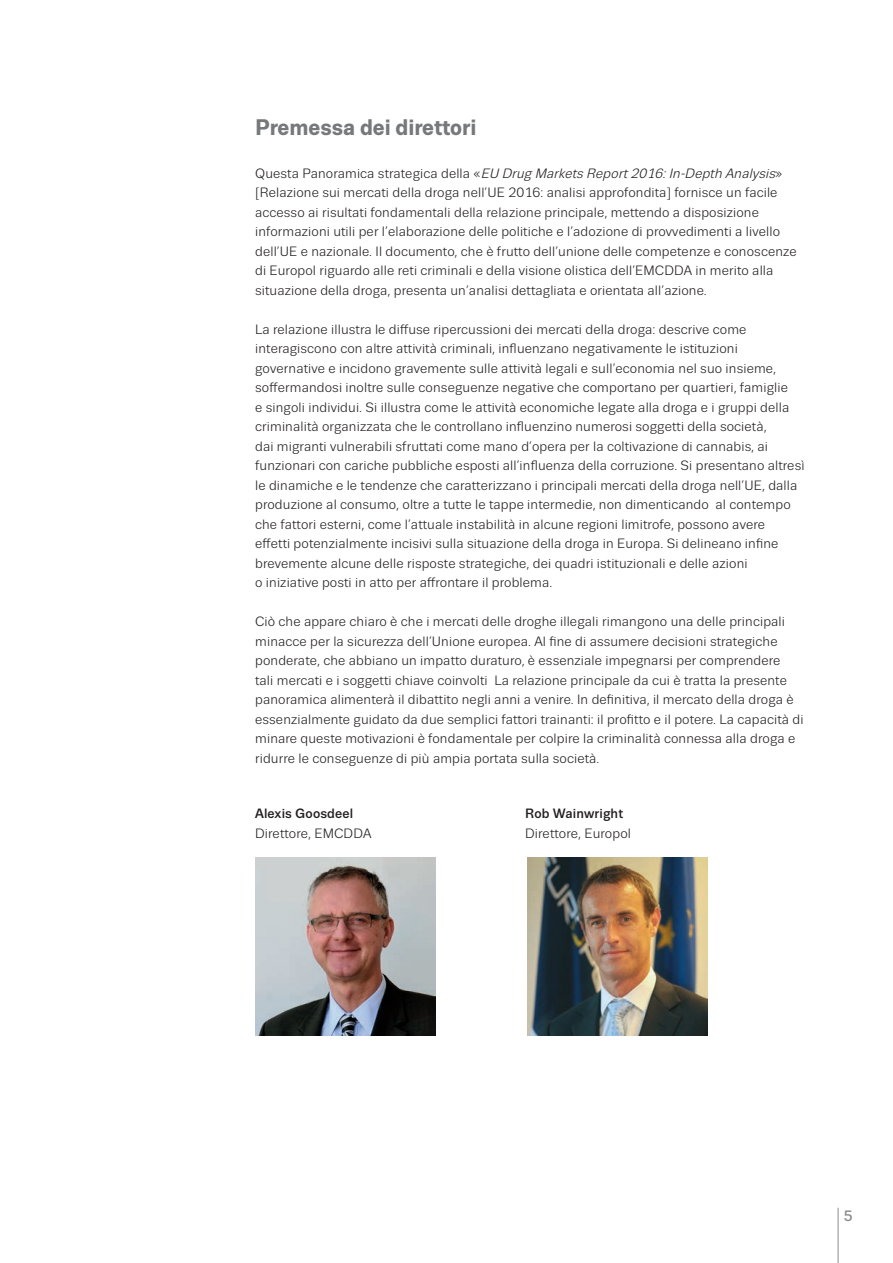
<style>
.page{position:relative;width:893px;height:1263px;background:#fff}
.page>*{position:absolute;margin:0;border:0;box-sizing:border-box;transform-origin:0 0}
.t1{font:700 22.5px "Trivia Sans";color:#76787b}
.t2{font:500 15px "Trivia Sans";color:#8a8c8f}
.t3{font:13.5px/19.5px "Trivia Sans";letter-spacing:.01em;color:#231f20}
.t4{font:500 13.5px "Trivia Sans";letter-spacing:.01em;color:#231f20}
.s1{font-style:italic}
</style>
<div class="page">
<hr style="left:0;top:0;width:1px;height:1263px;background:#dddee0">
<svg style="left:0;top:0;width:1px;height:1262px"></svg>
<hr style="left:838px;top:1208px;width:1px;height:55px;background:#8a8c8f">
<img style="left:255px;top:858px;width:180px;height:177px">
<img style="left:527px;top:858px;width:180px;height:177px">
<h1 class="t1" style="left:255px;top:115px;width:223px">Premessa dei direttori</h1>
<p class="t3" style="left:255px;top:163px;width:543px">Q u e sta Pa n o ra m i c a st ra te g i c a d e l l a « <span class="s1">EU Drug Markets Report2016:In-Depth Analysis</span>» [Relazione sui mercati della droga nell’UE 2016: analisi approfondita] fornisce un facile accesso ai risultati fondamentali della relazione principale, mettendo a disposizione informazioni utili per l’elaborazione delle politiche e l’adozione di provvedimenti a livello dell’UE e nazionale. Il documento, che è frutto dell’unione delle competenze e conoscenze di Europol riguardo alle reti criminali e della visione olistica dell’EMCDDA in merito alla situazione della droga, presenta un’analisi dettagliata e orientata all’azione.</p>
<p class="t3" style="left:255px;top:319px;width:551px">La relazione illustra le diffuse ripercussioni dei mercati della droga: descrive come interagiscono con altre attività criminali, influenzano negativamente le istituzioni governative e incidono gravemente sulle attività legali e sull’economia nel suo insieme, soffermandosi inoltre sulle conseguenze negative che comportano per quartieri, famiglie<br>e singoli individui. Si illustra come le attività economiche legate alla droga e i gruppi della criminalità organizzata che le controllano influenzino numerosi soggetti della società,<br>dai migranti vulnerabili sfruttati come mano d’opera per la coltivazione di cannabis, ai funzionari con cariche pubbliche esposti all’influenza della corruzione. Si presentano altresì le dinamiche e le tendenze che caratterizzano i principali mercati della droga nell’UE, dalla produzione al consumo, oltre a tutte le tappe intermedie, non dimenticando al contempo che fattori esterni, come l’attuale instabilità in alcune regioni limitrofe, possono avere<br>effetti potenzialmente incisivi sulla situazione della droga in Europa. Si delineano infine brevemente alcune delle risposte strategiche, dei quadri istituzionali e delle azioni<br>o iniziative posti in atto per affrontare il problema.</p>
<p class="t3" style="left:255px;top:612px;width:550px">Ciò che appare chiaro è che i mercati delle droghe illegali rimangono una delle principali minacce per la sicurezza dell’Unione europea. Al fine di assumere decisioni strategiche ponderate, che abbiano un impatto duraturo, è essenziale impegnarsi per comprendere<br>tali mercati e i soggetti chiave coinvolti La relazione principale da cui è tratta la presente panoramica alimenterà il dibattito negli anni a venire. In definitiva, il mercato della droga è essenzialmente guidato da due semplici fattori trainanti: il profitto e il potere. La capacità di minare queste motivazioni è fondamentale per colpire la criminalità connessa alla droga e ridurre le conseguenze di più ampia portata sulla società.</p>
<p class="t4" style="left:255px;top:806px;width:99px">Alexis Goosdeel</p>
<p class="t4" style="left:525px;top:806px;width:99px">Rob Wainwright</p>
<p class="t3" style="left:255px;top:823px;width:118px">Direttore, EMCDDA</p>
<p class="t3" style="left:525px;top:823px;width:107px">Direttore, Europol</p>
<p class="t2" style="left:844px;top:1208px;width:10px">5</p>
</div>
